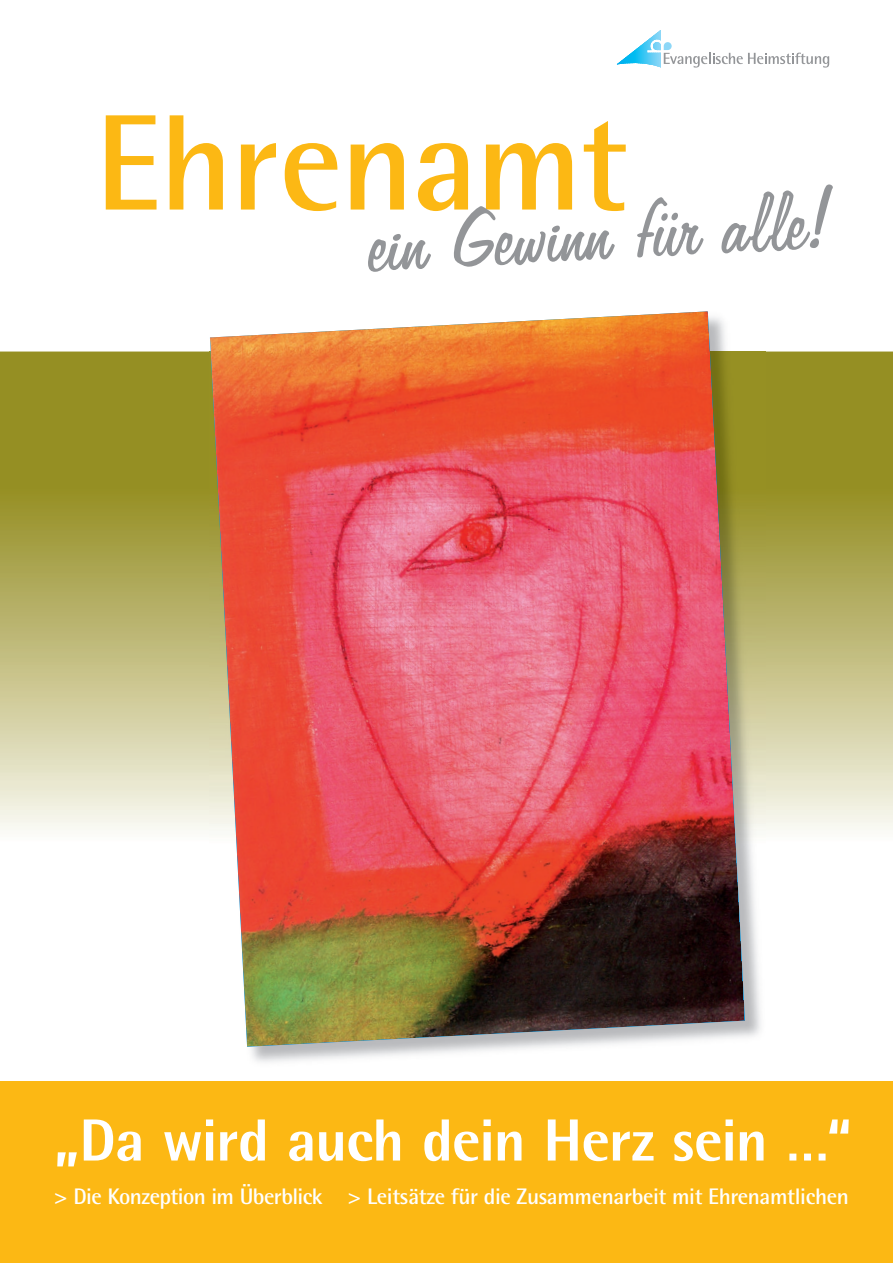
<style>
.page{position:relative;width:893px;height:1263px;background:#fff}
.page>*{position:absolute;margin:0;border:0;box-sizing:border-box;transform-origin:0 0}
.t1{font:700 136.5px "AT Rotis Semi Sans";letter-spacing:-.015em;color:#fcb814}
.t2{font:94.5px "Freehand 575 BT Regular B";color:#939598}
.t3{font:800 59.55px "AT Rotis Semi Sans";letter-spacing:-.02em;color:#fff}
.t4{font:700 22.5px "AT Rotis Semi Sans";letter-spacing:-.015em;color:#fff}
.s1{font-weight:800}
</style>
<div class="page">
<div style="left:0;top:1081px;width:893px;height:182px;background:#fcb814"></div>
<svg style="left:0;top:351px;width:893px;height:480px;background:#b7b269"></svg>
<img style="left:745px;top:351px;width:20px;height:573px">
<img style="left:210px;top:311px;width:535px;height:736px">
<svg style="left:664px;top:53px;width:165px;height:15px"></svg>
<hr style="left:617px;top:30px;width:1px;height:37px;background:#00aeef">
<hr style="left:618px;top:30px;width:1px;height:37px;background:#00afef">
<hr style="left:619px;top:30px;width:1px;height:37px;background:#00b0ef">
<hr style="left:620px;top:30px;width:1px;height:37px;background:#00b1ef">
<hr style="left:621px;top:30px;width:1px;height:37px;background:#00b1ef">
<hr style="left:622px;top:30px;width:1px;height:37px;background:#00b2ef">
<hr style="left:623px;top:30px;width:1px;height:37px;background:#00b3ef">
<hr style="left:624px;top:30px;width:1px;height:37px;background:#00b4ef">
<hr style="left:625px;top:30px;width:1px;height:37px;background:#00b5f0">
<hr style="left:626px;top:30px;width:1px;height:37px;background:#00b5f0">
<hr style="left:627px;top:30px;width:1px;height:37px;background:#00b6f0">
<hr style="left:628px;top:30px;width:1px;height:37px;background:#00b7f0">
<hr style="left:629px;top:30px;width:1px;height:37px;background:#00b8f0">
<hr style="left:630px;top:30px;width:1px;height:37px;background:#00b9f1">
<hr style="left:631px;top:30px;width:1px;height:37px;background:#00baf1">
<hr style="left:632px;top:30px;width:1px;height:37px;background:#00bbf1">
<hr style="left:633px;top:30px;width:1px;height:37px;background:#00bbf1">
<hr style="left:634px;top:30px;width:1px;height:37px;background:#00bcf1">
<hr style="left:635px;top:30px;width:1px;height:37px;background:#03bdf2">
<hr style="left:636px;top:30px;width:1px;height:37px;background:#09bef2">
<hr style="left:637px;top:30px;width:1px;height:37px;background:#0ebff2">
<hr style="left:638px;top:30px;width:1px;height:37px;background:#15c0f2">
<hr style="left:639px;top:30px;width:1px;height:37px;background:#1ac1f3">
<hr style="left:640px;top:30px;width:1px;height:37px;background:#21c2f3">
<hr style="left:641px;top:30px;width:1px;height:37px;background:#26c3f3">
<hr style="left:642px;top:30px;width:1px;height:37px;background:#2cc4f3">
<hr style="left:643px;top:30px;width:1px;height:37px;background:#31c5f3">
<hr style="left:644px;top:30px;width:1px;height:37px;background:#38c6f4">
<hr style="left:645px;top:30px;width:1px;height:37px;background:#3dc7f4">
<hr style="left:646px;top:30px;width:1px;height:37px;background:#42c8f4">
<hr style="left:647px;top:30px;width:1px;height:37px;background:#49c9f4">
<hr style="left:648px;top:30px;width:1px;height:37px;background:#4ecaf4">
<hr style="left:649px;top:30px;width:1px;height:37px;background:#55cbf5">
<hr style="left:650px;top:30px;width:1px;height:37px;background:#5accf5">
<hr style="left:651px;top:30px;width:1px;height:37px;background:#60cdf5">
<hr style="left:652px;top:30px;width:1px;height:37px;background:#65cef5">
<hr style="left:653px;top:30px;width:1px;height:37px;background:#6ccff6">
<hr style="left:654px;top:30px;width:1px;height:37px;background:#70d0f6">
<hr style="left:655px;top:30px;width:1px;height:37px;background:#75d1f6">
<hr style="left:656px;top:30px;width:1px;height:37px;background:#79d2f6">
<hr style="left:657px;top:30px;width:1px;height:37px;background:#7ed4f6">
<hr style="left:658px;top:30px;width:1px;height:37px;background:#82d5f7">
<hr style="left:659px;top:30px;width:1px;height:37px;background:#87d6f7">
<hr style="left:660px;top:30px;width:1px;height:37px;background:#8bd7f7">
<hr style="left:661px;top:30px;width:1px;height:37px;background:#8dd7f7">
<div style="left:664px;top:42px;width:8px;height:8px;background:#8dd7f7;border-radius:4px"></div>
<h1 class="t1" style="left:95px;top:79px;width:534px">Ehrenamt</h1>
<h2 class="t2" style="left:368px;top:195px;width:464px;rotate:-3deg">ein Gewinn für alle!</h2>
<h3 class="t3" style="left:54px;top:1102px;width:799px">„Da wird auch dein Herz sein …“</h3>
<p class="t4" style="left:54px;top:1182px;width:796px"><span class="s1">&gt;</span> Die Konzeption im Überblick <span class="s1">&gt;</span> Leitsätze für die Zusammenarbeit mit Ehrenamtlichen</p>
</div>
